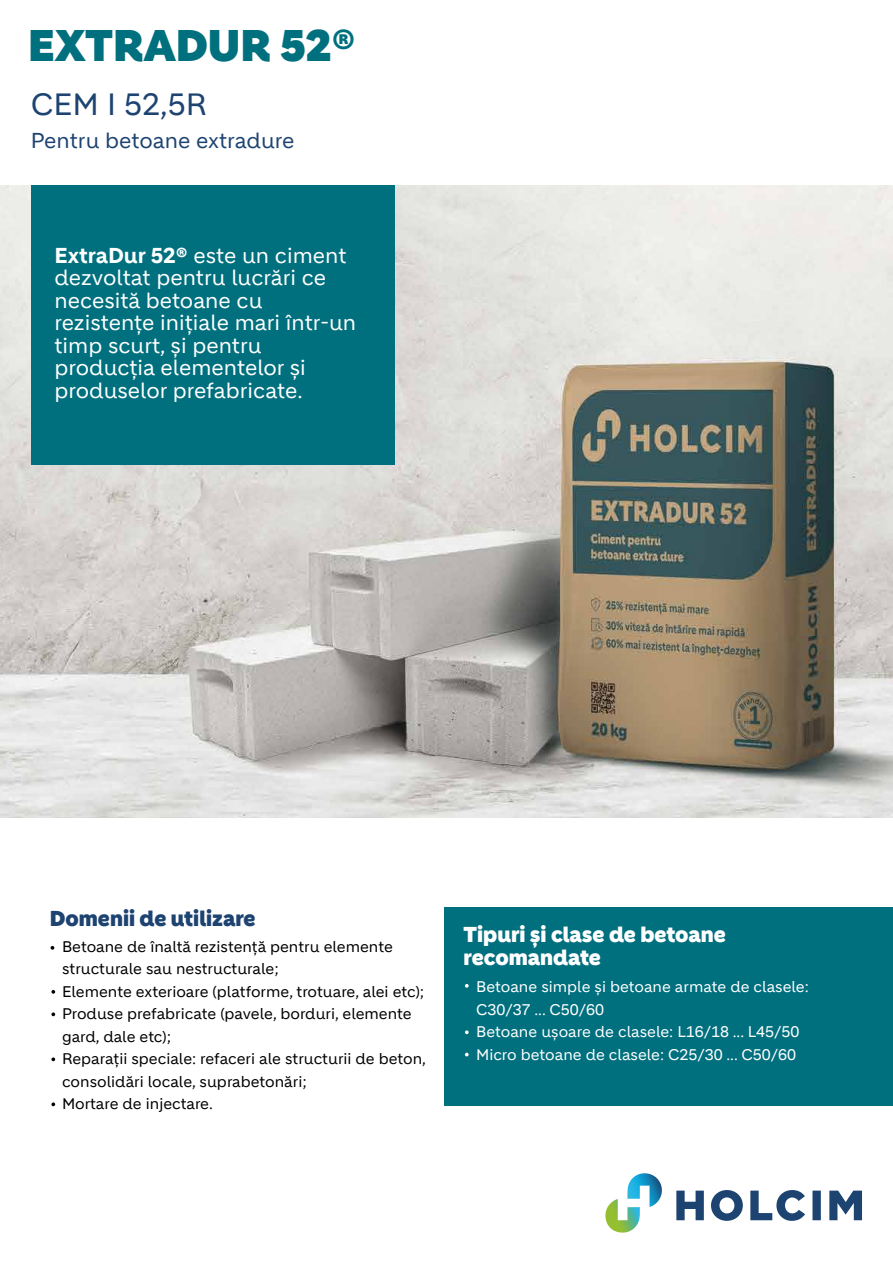
<style>
.page{position:relative;width:893px;height:1263px;background:#fff}
.page>*{position:absolute;margin:0;border:0;box-sizing:border-box;transform-origin:0 0}
.t1{font:900 43.2px "Holcim Headline";color:#00707e}
.t2{font:30px "Holcim";color:#1d4371}
.t3{font:21px/22.5px "Holcim";color:#fff}
.t4{font:900 21px/22.5px "Holcim Headline";color:#fff}
.t5{font:21px "Holcim";color:#1d4371}
.t6{font:900 21px "Holcim Headline";color:#1d4371}
.t7{font:15px/22.5px "Holcim";color:#000}
.t8{font:15px/22.5px "Holcim";color:#fff}
.s1{font-weight:700}
</style>
<div class="page">
<img style="left:0;top:186px;width:893px;height:631px">
<div style="left:445px;top:907px;width:448px;height:199px;background:#00707e"></div>
<svg style="left:51px;top:946px;width:3px;height:4px"></svg>
<svg style="left:51px;top:990px;width:4px;height:4px"></svg>
<svg style="left:51px;top:1102px;width:4px;height:4px"></svg>
<svg style="left:51px;top:1057px;width:4px;height:4px"></svg>
<svg style="left:51px;top:1012px;width:4px;height:4px"></svg>
<svg style="left:465px;top:984px;width:4px;height:4px"></svg>
<svg style="left:465px;top:1030px;width:4px;height:4px"></svg>
<svg style="left:465px;top:1053px;width:4px;height:3px"></svg>
<svg style="left:676px;top:1190px;width:186px;height:31px"></svg>
<svg style="left:605px;top:1173px;width:57px;height:60px"></svg>
<div style="left:31px;top:186px;width:364px;height:279px;background:#00707e"></div>
<h1 class="t1" style="left:28px;top:20px;width:329px">EXTRADUR 52®</h1>
<h2 class="t2" style="left:31px;top:87px;width:178px">CEM I 52,5R</h2>
<h3 class="t5" style="left:31px;top:128px;width:265px">Pentru betoane extradure</h3>
<h3 class="t3" style="left:54px;top:244px;width:303px"><span class="s1">ExtraDur 52®</span> este un ciment dezvoltat pentru lucrări ce necesită betoane cu rezistențe inițiale mari într-un timp scurt, și pentru producția elementelor și produselor prefabricate.</h3>
<h3 class="t6" style="left:50px;top:906px;width:207px">Domenii de utilizare</h3>
<p class="t7" style="left:62px;top:935px;width:366px">Betoane de înaltă rezistență pentru elemente structurale sau nestructurale;<br>Elemente exterioare (platforme, trotuare, alei etc); Produse prefabricate (pavele, borduri, elemente gard, dale etc);<br>Reparații speciale: refaceri ale structurii de beton, consolidări locale, suprabetonări;<br>Mortare de injectare.</p>
<h3 class="t4" style="left:464px;top:924px;width:264px">Tipuri și clase de betoane recomandate</h3>
<p class="t8" style="left:476px;top:976px;width:334px">Betoane simple și betoane armate de clasele:<br>C30/37 ... C50/60<br>Betoane ușoare de clasele: L16/18 ... L45/50<br>Micro betoane de clasele: C25/30 ... C50/60</p>
</div>
